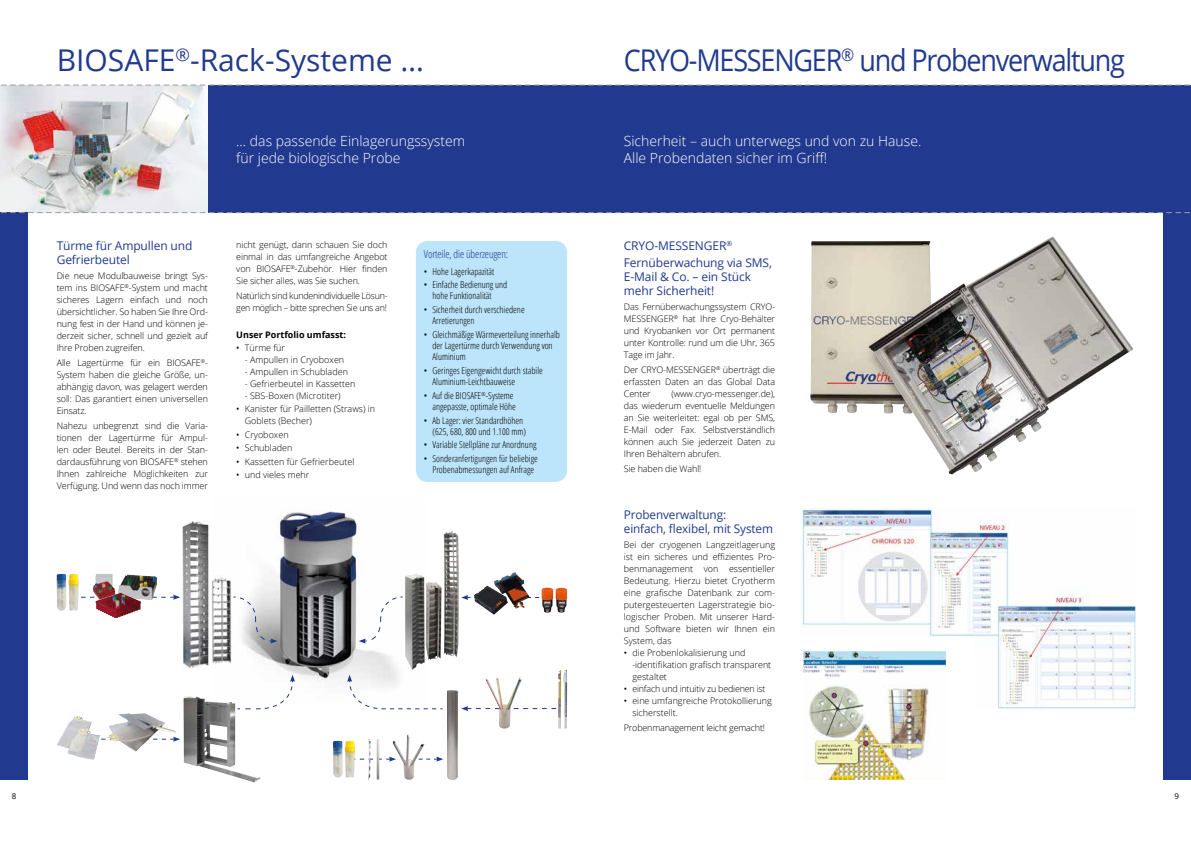
<style>
.page{position:relative;width:1191px;height:842px;background:#fff}
.page>*{position:absolute;margin:0;border:0;box-sizing:border-box;transform-origin:0 0}
.t1{font:30px "Open Sans";letter-spacing:-.045em;color:#213a8f;scale:.9 1}
.t2{font:30px "Open Sans";color:#213a8f}
.t3{font:300 14px/16.8px "Open Sans";color:#fff}
.t4{font:12px/14px "Open Sans";letter-spacing:-.01em;color:#213a8f}
.t5{font:300 condensed 11px "Open Sans";letter-spacing:-.01em;color:#213a8f}
.t6{font:300 condensed 9.5px/11px "Open Sans";color:#000}
.t7{font:300 9px/12px "Open Sans";letter-spacing:-.01em;color:#000;text-align:justify}
.t8{font:300 9px/12px "Open Sans";letter-spacing:-.03em;color:#000}
.t9{font:700 9px "Open Sans";color:#000}
.t10{font:8px "Open Sans";color:#000}
.s1{font-stretch:condensed}
</style>
<div class="page">
<div style="left:0;top:85px;width:1191px;height:128px;background:#213a8f"></div>
<div style="left:416px;top:241px;width:151px;height:241px;background:#bce4fa;border-radius:12px"></div>
<img style="left:0;top:86px;width:208px;height:126px">
<img style="left:810px;top:236px;width:323px;height:238px">
<img style="left:809px;top:709px;width:118px;height:71px">
<img style="left:801px;top:508px;width:334px;height:201px">
<img style="left:244px;top:510px;width:182px;height:172px">
<img style="left:182px;top:521px;width:27px;height:148px">
<svg style="left:81px;top:595px;width:99px;height:5px"></svg>
<svg style="left:461px;top:595px;width:10px;height:5px"></svg>
<svg style="left:461px;top:706px;width:95px;height:5px"></svg>
<svg style="left:101px;top:737px;width:79px;height:4px"></svg>
<svg style="left:355px;top:756px;width:37px;height:6px"></svg>
<svg style="left:426px;top:756px;width:17px;height:6px"></svg>
<img style="left:118px;top:575px;width:39px;height:25px">
<img style="left:93px;top:574px;width:22px;height:26px">
<img style="left:95px;top:593px;width:46px;height:25px">
<img style="left:183px;top:696px;width:78px;height:86px">
<svg style="left:359px;top:596px;width:44px;height:48px"></svg>
<svg style="left:233px;top:596px;width:44px;height:48px"></svg>
<svg style="left:347px;top:675px;width:95px;height:34px"></svg>
<svg style="left:237px;top:675px;width:58px;height:34px"></svg>
<img style="left:211px;top:577px;width:21px;height:87px">
<img style="left:485px;top:677px;width:37px;height:52px">
<img style="left:107px;top:713px;width:69px;height:38px">
<img style="left:57px;top:574px;width:9px;height:37px">
<img style="left:333px;top:741px;width:9px;height:36px">
<img style="left:69px;top:574px;width:10px;height:37px">
<img style="left:345px;top:741px;width:10px;height:36px">
<img style="left:57px;top:716px;width:44px;height:43px">
<img style="left:541px;top:588px;width:26px;height:25px">
<img style="left:368px;top:739px;width:11px;height:41px">
<img style="left:392px;top:734px;width:32px;height:46px">
<img style="left:443px;top:531px;width:16px;height:127px">
<img style="left:563px;top:670px;width:4px;height:58px">
<img style="left:558px;top:670px;width:3px;height:59px">
<img style="left:447px;top:690px;width:11px;height:90px">
<img style="left:474px;top:572px;width:55px;height:37px">
<div style="left:1162px;top:213px;width:29px;height:567px;background:#213a8f"></div>
<div style="left:0;top:213px;width:28px;height:567px;background:#213a8f"></div>
<svg style="left:0;top:85px;width:1190px;height:1px"></svg>
<svg style="left:1px;top:212px;width:1189px;height:1px"></svg>
<h1 class="t2" style="left:57px;top:39px;width:369px">BIOSAFE<sup>®</sup>-Rack-Systeme …</h1>
<h1 class="t1" style="left:624px;top:39px;width:558px">CRYO-MESSENGER<sup>®</sup> und Probenverwaltung</h1>
<h2 class="t3" style="left:236px;top:132px;width:230px">… das passende Einlagerungssystem für jede biologische Probe</h2>
<h3 class="t4" style="left:57px;top:238px;width:137px">Türme für Ampullen und<br>Gefrierbeutel</h3>
<p class="t7" style="left:57px;top:269px;width:153px">Die neue Modulbauweise bringt Sys&shy;tem ins BIOSAFE<sup>®</sup>-System und macht sicheres Lagern einfach und noch übersichtlicher. So haben Sie Ihre Ord&shy;nung fest in der Hand und können je&shy;derzeit sicher, schnell und gezielt auf Ihre Proben zugreifen.</p>
<p class="t7" style="left:57px;top:356px;width:153px">Alle Lagertürme für ein BIOSAFE<sup>®</sup>- System haben die gleiche Größe, un&shy;abhängig davon, was gelagert werden soll: Das garantiert einen universellen Einsatz.</p>
<p class="t7" style="left:57px;top:419px;width:153px">Nahezu unbegrenzt sind die Varia&shy;tionen der Lagertürme für Ampul&shy;len oder Beutel. Bereits in der Stan&shy;dardausführung von BIOSAFE<sup>®</sup> stehen Ihnen zahlreiche Möglichkeiten zur Verfügung. Und wenn das noch immer</p>
<p class="t7" style="left:236px;top:238px;width:153px">nicht genügt, dann schauen Sie doch einmal in das umfangreiche Angebot von BIOSAFE<sup>®</sup>-Zubehör. Hier finden Sie sicher alles, was Sie suchen.</p>
<p class="t8" style="left:236px;top:289px;width:153px">Natürlich sind kundenindividuelle Lösun&shy;gen möglich – bitte sprechen Sie uns an!</p>
<p class="t9" style="left:236px;top:328px;width:111px">Unser Portfolio umfasst:</p>
<p class="t7" style="left:236px;top:341px;width:50px"><span class="s1">•</span> Türme für</p>
<p class="t7" style="left:245px;top:353px;width:101px">- Ampullen in Cryoboxen</p>
<p class="t7" style="left:245px;top:365px;width:105px">- Ampullen in Schubladen</p>
<p class="t7" style="left:245px;top:377px;width:112px">- Gefrierbeutel in Kassetten</p>
<p class="t7" style="left:245px;top:389px;width:97px">- SBS-Boxen (Microtiter)</p>
<p class="t7" style="left:245px;top:403px;width:132px;text-indent:-9px"><span class="s1">•</span> Kanister für Pailletten (Straws) in<br>Goblets (Becher)</p>
<p class="t7" style="left:236px;top:428px;width:54px"><span class="s1">•</span> Cryoboxen</p>
<p class="t7" style="left:236px;top:442px;width:58px"><span class="s1">•</span> Schubladen</p>
<p class="t7" style="left:236px;top:455px;width:120px"><span class="s1">•</span> Kassetten für Gefrierbeutel</p>
<p class="t7" style="left:236px;top:468px;width:75px"><span class="s1">•</span> und vieles mehr</p>
<p class="t5" style="left:424px;top:246px;width:86px">Vorteile, die überzeugen:</p>
<p class="t6" style="left:424px;top:265px;width:72px">• Hohe Lagerkapazität</p>
<p class="t6" style="left:432px;top:279px;width:76px;text-indent:-9px">• Einfache Bedienung und hohe Funktionalität</p>
<p class="t6" style="left:432px;top:304px;width:94px;text-indent:-9px">• Sicherheit durch verschiedene<br>Arretierungen</p>
<p class="t6" style="left:432px;top:329px;width:129px;text-indent:-9px">• Gleichmäßige Wärmeverteilung innerhalb der Lagertürme durch Verwendung von<br>Aluminium</p>
<p class="t6" style="left:432px;top:365px;width:112px;text-indent:-9px">• Geringes Eigengewicht durch stabile<br>Aluminium-Leichtbauweise</p>
<p class="t6" style="left:424px;top:389px;width:94px;text-align:right">• Auf die BIOSAFE<sup>®</sup>-Systeme angepasste, optimale Höhe</p>
<p class="t6" style="left:432px;top:414px;width:95px;text-indent:-9px">• Ab Lager: vier Standardhöhen (625, 680, 800 und 1.100 mm)</p>
<p class="t6" style="left:424px;top:439px;width:114px">• Variable Stellpläne zur Anordnung</p>
<p class="t6" style="left:424px;top:453px;width:115px;text-align:center">• Sonderanfertigungen für beliebige<br>Probenabmessungen auf Anfrage</p>
<h2 class="t3" style="left:624px;top:132px;width:299px">Sicherheit – auch unterwegs und von zu Hause.<br>Alle Probendaten sicher im Griff!</h2>
<h3 class="t4" style="left:624px;top:237px;width:150px;line-height:16.8px">CRYO-MESSENGER<sup>®<br></sup>Fernüberwachung via SMS,</h3>
<h3 class="t4" style="left:624px;top:269px;width:129px">E-Mail &amp; Co. – ein Stück mehr Sicherheit!</h3>
<p class="t7" style="left:624px;top:300px;width:153px">Das Fernüberwachungssystem CRYO-MESSENGER<sup>®</sup> hat Ihre Cryo-Behälter und Kryobanken vor Ort permanent unter Kontrolle: rund um die Uhr, 365<br>Tage im Jahr.</p>
<p class="t7" style="left:624px;top:363px;width:153px">Der CRYO-MESSENGER<sup>®</sup> überträgt die erfassten Daten an das Global Data Center</p>
<p class="t7" style="left:624px;top:387px;width:153px;text-indent:48px">(www.cryo-messenger.de), das wiederum eventuelle Meldungen an Sie weiterleitet: egal ob per SMS, E-Mail oder Fax. Selbstverständlich können auch Sie jederzeit Daten zu Ihren Behältern abrufen.</p>
<p class="t7" style="left:624px;top:462px;width:79px">Sie haben die Wahl!</p>
<h3 class="t4" style="left:624px;top:508px;width:151px">Probenverwaltung:<br>einfach, flexibel, mit System</h3>
<p class="t7" style="left:624px;top:539px;width:153px">Bei der cryogenen Langzeitlagerung ist ein sicheres und effizientes Pro&shy;benmanagement von essentieller Bedeutung. Hierzu bietet Cryotherm eine grafische Datenbank zur com&shy;putergesteuerten Lagerstrategie bio&shy;logischer Proben. Mit unserer Hard&shy;und Software bieten wir Ihnen ein System, das</p>
<p class="t7" style="left:632px;top:647px;width:140px;text-align:left;text-indent:-9px"><span class="s1">•</span> die Probenlokalisierung und -identifikation grafisch transparent gestaltet</p>
<p class="t7" style="left:624px;top:683px;width:143px"><span class="s1">•</span> einfach und intuitiv zu bedienen ist</p>
<p class="t7" style="left:632px;top:695px;width:141px;text-indent:-9px"><span class="s1">•</span> eine umfangreiche Protokollierung sicherstellt.</p>
<p class="t7" style="left:624px;top:722px;width:143px">Probenmanagement leicht gemacht!</p>
<p class="t10" style="left:12px;top:791px;width:6px">8</p>
<p class="t10" style="left:1174px;top:791px;width:6px">9</p>
</div>
